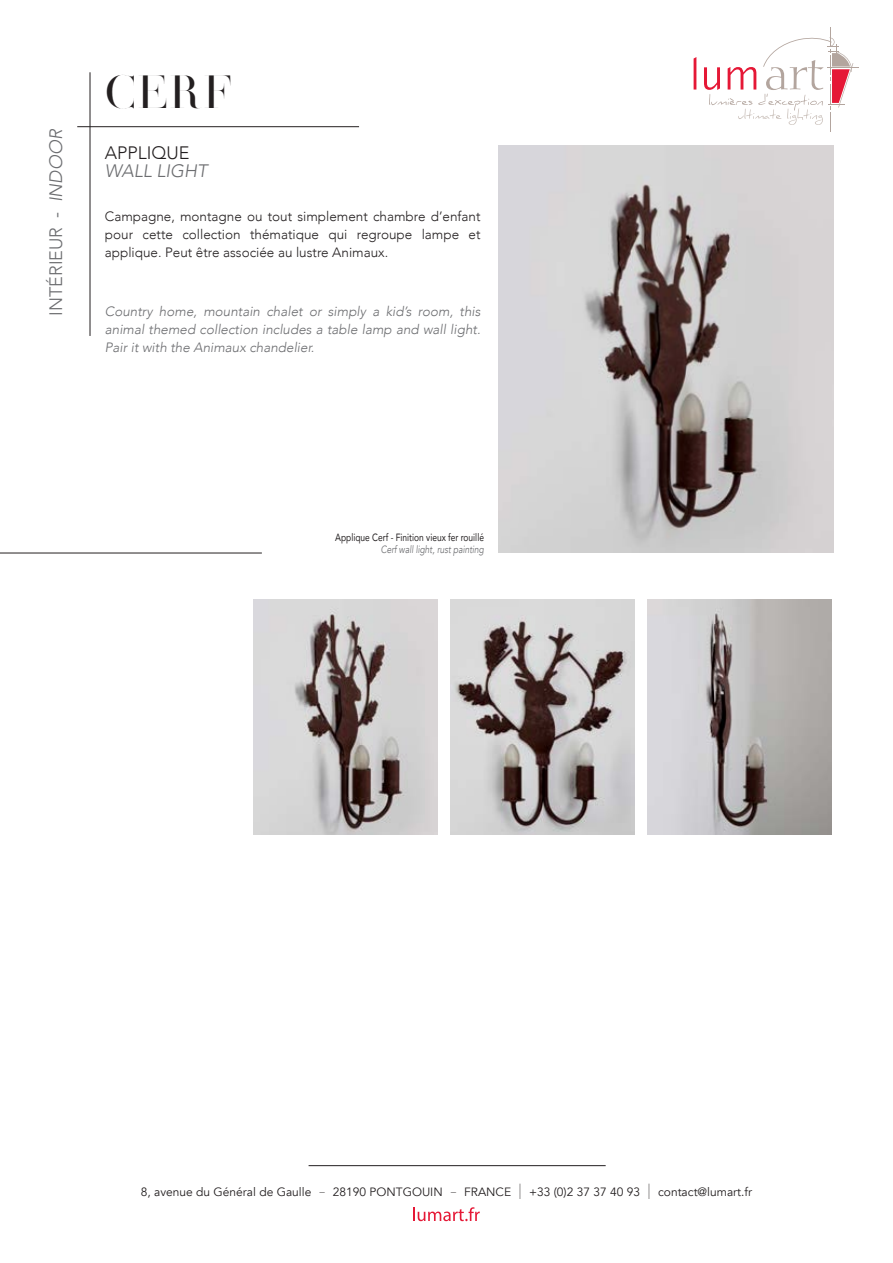
<style>
.page{position:relative;width:893px;height:1263px;background:#fff}
.page>*{position:absolute;margin:0;border:0;box-sizing:border-box;transform-origin:0 0}
.t1{font:46.5px "Henri Didot";color:#231f20}
.t2{font:300 18px "Avenir";color:#6c6d70}
.t3{font:italic 300 18px "Avenir";color:#6c6d70}
.t4{font:300 18px "Avenir";color:#231f20}
.t5{font:300 13.5px/18px "Avenir";color:#231f20;text-align:justify}
.t6{font:italic 300 13.5px/18px "Avenir";color:#6c6d70;text-align:justify}
.t7{font:12px "Avenir";color:#231f20}
.t8{font:10.5px "Avenir";color:#231f20;scale:.8 1}
.t9{font:italic 10.5px "Avenir";color:#6c6d70;scale:.8 1}
.s1{font-style:italic}
.s2{font-family:"Gotham";font-weight:100;font-size:21px}
</style>
<div class="page">
<hr style="left:77px;top:126px;width:282px;height:1px;background:#231f20">
<hr style="left:309px;top:1165px;width:297px;height:1px;background:#231f20">
<hr style="left:90px;top:72px;width:1px;height:264px;background:#231f20">
<hr style="left:827px;top:68px;width:31px;height:1px;background:#b3a59e">
<svg style="left:694px;top:57px;width:2px;height:33px"></svg>
<svg style="left:704px;top:27px;width:149px;height:105px"></svg>
<svg style="left:413px;top:1207px;width:67px;height:14px"></svg>
<img style="left:451px;top:600px;width:183px;height:234px">
<img style="left:648px;top:600px;width:183px;height:234px">
<img style="left:254px;top:600px;width:183px;height:234px">
<img style="left:499px;top:145px;width:334px;height:408px">
<hr style="left:0;top:553px;width:262px;height:1px;background:#231f20">
<p class="t2" style="left:45px;top:316px;width:188px;rotate:-90deg">INTÉRIEUR - <span class="s1">INDOOR</span></p>
<p class="t1" style="left:105px;top:62px;width:128px">CERF</p>
<p class="t4" style="left:105px;top:142px;width:86px">APPLIQUE</p>
<p class="t3" style="left:105px;top:160px;width:104px">WALL LIGHT</p>
<p class="t5" style="left:105px;top:207px;width:377px">Campagne, montagne ou tout simplement chambre d’enfant pour cette collection thématique qui regroupe lampe et applique. Peut être associée au lustre Animaux.</p>
<p class="t6" style="left:105px;top:303px;width:377px">Country home, mountain chalet or simply a kid’s room, this animal themed collection includes a table lamp and wall light.<br>Pair it with the Animaux chandelier.</p>
<p class="t8" style="left:335px;top:529px;width:187px">Applique Cerf - Finition vieux fer rouillé</p>
<p class="t9" style="left:381px;top:543px;width:131px">Cerf wall light, rust painting</p>
<p class="t7" style="left:141px;top:1185px;width:613px">8, avenue du Général de Gaulle <span class="s2">-</span> 28190 PONTGOUIN <span class="s2">-</span> FRANCE <span class="s2">l</span> +33 (0)2 37 37 40 93 <span class="s2">l</span> contact@lumart.fr</p>
</div>
